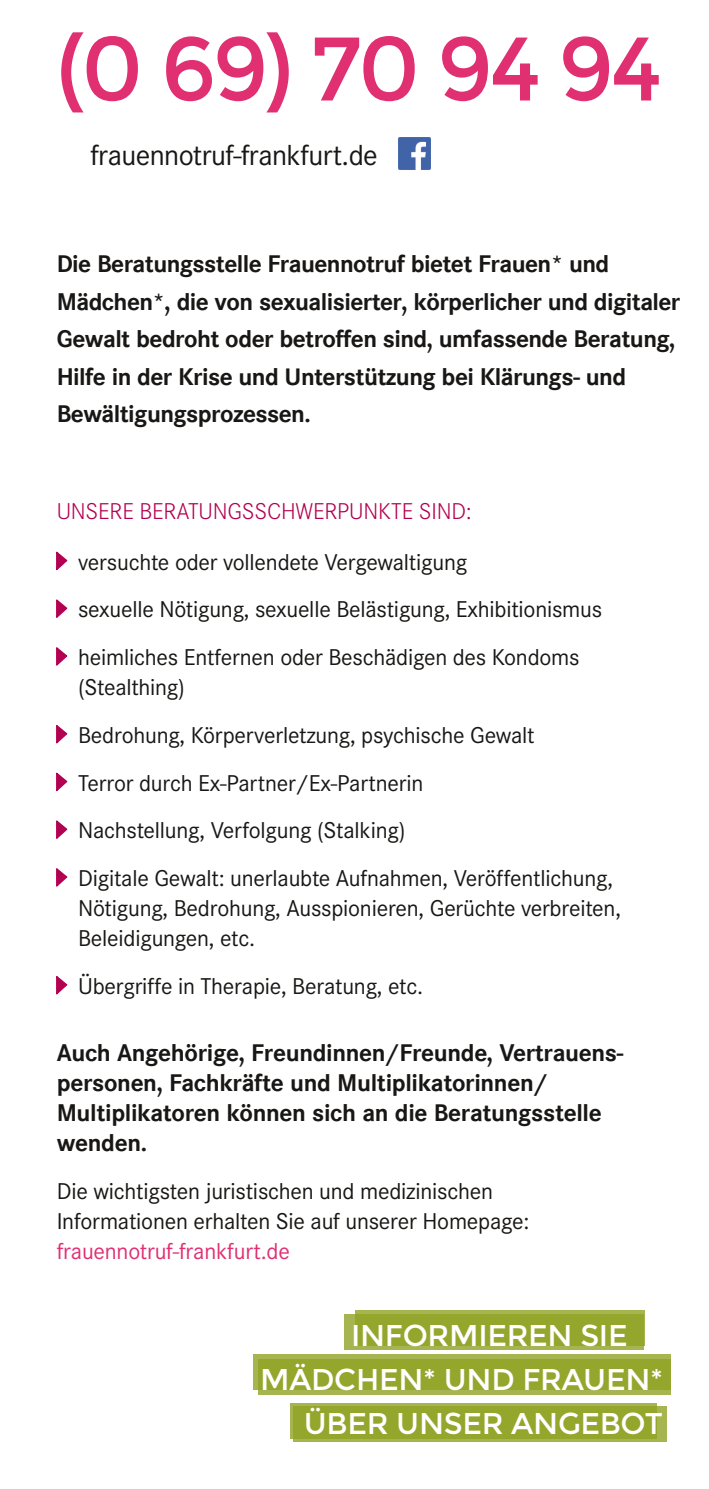
<style>
.page{position:relative;width:709px;height:1489px;background:#fff}
.page>*{position:absolute;margin:0;border:0;box-sizing:border-box;transform-origin:0 0}
.t1{font:90px "Montserrat";letter-spacing:-.04em;color:#e03072}
.t2{font:30px "Montserrat";letter-spacing:-.01em;color:#fff}
.t3{font:30px "Corporate S";letter-spacing:-.02em;color:#181715}
.t4{font:23.75px/47.8px "Corporate S";letter-spacing:-.01em;color:#181715}
.t5{font:700 23.75px/37.5px "Corporate SBQ";letter-spacing:-.025em;color:#181715}
.t6{font:300 23.75px "Corporate S";letter-spacing:-.01em;color:#b30051}
.t7{font:23.75px "Corporate S";letter-spacing:-.01em;color:#e03072}
</style>
<div class="page">
<img style="left:399px;top:138px;width:32px;height:31px">
<div style="left:355px;top:1310px;width:289px;height:35px;background:#a6b54f"></div>
<div style="left:345px;top:1314px;width:299px;height:35px;background:#90a324;opacity:.8"></div>
<div style="left:253px;top:1354px;width:417px;height:35px;background:#a6b54f"></div>
<div style="left:294px;top:1405px;width:373px;height:35px;background:#90a324;opacity:.8"></div>
<div style="left:290px;top:1403px;width:366px;height:35px;background:#90a324;opacity:.8"></div>
<div style="left:258px;top:1359px;width:412px;height:35px;background:#90a324;opacity:.8"></div>
<svg style="left:56px;top:551px;width:12px;height:20px"></svg>
<svg style="left:56px;top:599px;width:12px;height:19px"></svg>
<svg style="left:56px;top:725px;width:12px;height:19px"></svg>
<svg style="left:56px;top:772px;width:12px;height:20px"></svg>
<svg style="left:56px;top:820px;width:12px;height:19px"></svg>
<svg style="left:56px;top:868px;width:12px;height:19px"></svg>
<svg style="left:56px;top:976px;width:12px;height:19px"></svg>
<svg style="left:56px;top:647px;width:12px;height:19px"></svg>
<h1 class="t1" style="left:57px;top:13px;width:607px">(0 69) 70 94 94</h1>
<p class="t3" style="left:90px;top:145px;width:289px">frauennotruf-frankfurt.de</p>
<p class="t5" style="left:57px;top:244px;width:625px">Die Beratungsstelle Frauennotruf bietet Frauen* und Mädchen*, die von sexualisierter, körperlicher und digitaler Gewalt bedroht oder betroffen sind, umfassende Beratung, Hilfe in der Krise und Unterstützung bei Klärungs- und Bewältigungsprozessen.</p>
<p class="t6" style="left:57px;top:503px;width:417px">UNSERE BERATUNGSSCHWERPUNKTE SIND:</p>
<p class="t4" style="left:78px;top:540px;width:525px">versuchte oder vollendete Vergewaltigung<br>sexuelle Nötigung, sexuelle Belästigung, Exhibitionismus heimliches Entfernen oder Beschädigen des Kondoms</p>
<p class="t4" style="left:78px;top:665px;width:536px">(Stealthing)<br>Bedrohung, Körperverletzung, psychische Gewalt<br>Terror durch Ex-Partner/Ex-Partnerin<br>Nachstellung, Verfolgung (Stalking)<br>Digitale Gewalt: unerlaubte Aufnahmen, Veröffentlichung,</p>
<p class="t4" style="left:78px;top:895px;width:544px;line-height:30px">Nötigung, Bedrohung, Ausspionieren, Gerüchte verbreiten,<br>Beleidigungen, etc.</p>
<p class="t4" style="left:78px;top:964px;width:347px">Übergriffe in Therapie, Beratung, etc.</p>
<p class="t5" style="left:57px;top:1036px;width:568px;line-height:30px">Auch Angehörige, Freundinnen/Freunde, Vertrauens&shy;personen, Fachkräfte und Multiplikatorinnen/ Multiplikatoren können sich an die Beratungsstelle wenden.</p>
<p class="t4" style="left:57px;top:1178px;width:474px;line-height:30px">Die wichtigsten juristischen und medizinischen<br>Informationen erhalten Sie auf unserer Homepage:</p>
<p class="t7" style="left:57px;top:1242px;width:235px">frauennotruf-frankfurt.de</p>
<p class="t2" style="left:351px;top:1316px;width:278px">INFORMIEREN SIE</p>
<p class="t2" style="left:260px;top:1360px;width:404px">MÄDCHEN* UND FRAUEN*</p>
<p class="t2" style="left:304px;top:1405px;width:361px">ÜBER UNSER ANGEBOT</p>
</div>
